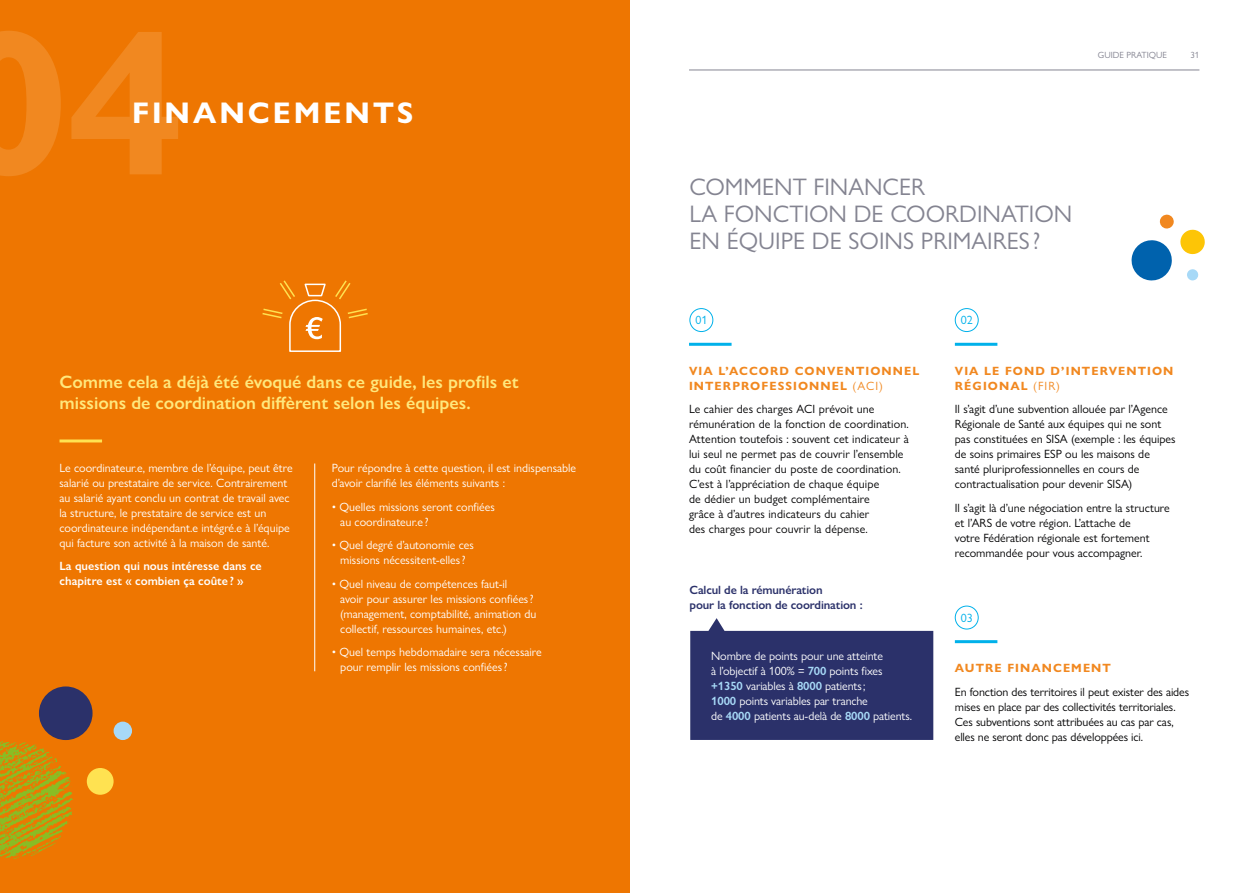
<style>
.page{position:relative;width:1259px;height:893px;background:#fff}
.page>*{position:absolute;margin:0;border:0;box-sizing:border-box;transform-origin:0 0}
.t1{font:700 30px "Gill Sans Nova";letter-spacing:.1em;color:#fff}
.t2{font:24px/27px "Gill Sans Nova";color:#848491}
.t3{font:600 18px/21px "Gill Sans Nova";color:#ffe87d}
.t4{font:12px/15px "Gill Sans Nova";color:#020203}
.t5{font:12px/15px "Gill Sans Nova";color:#fff}
.t6{font:700 12px/15px "Gill Sans Nova";letter-spacing:.09em;color:#f18820}
.t7{font:600 12px/15px "Gill Sans Nova";color:#fff}
.t8{font:600 12px/15px "Gill Sans Nova";letter-spacing:-.01em;color:#2b316a}
.t9{font:12px "Gill Sans Nova";color:#00b1ea}
.t10{font:9px "Gill Sans Nova";color:#848491}
.s1{font-weight:400}
.s2{font-weight:600;color:#a7d9f7}
</style>
<div class="page">
<div style="left:0;top:0;width:629px;height:893px;background:#ee7601"></div>
<svg style="left:0;top:31px;width:178px;height:145px"></svg>
<hr style="left:689px;top:70px;width:510px;height:1px;background:#848491">
<svg style="left:690px;top:618px;width:243px;height:122px;background:#404679"></svg>
<hr style="left:60px;top:439px;width:42px;height:3px;background:#ffe251">
<hr style="left:314px;top:463px;width:1px;height:208px;background:#fff">
<hr style="left:689px;top:343px;width:42px;height:3px;background:#00b1ea">
<hr style="left:955px;top:343px;width:42px;height:3px;background:#00b1ea">
<hr style="left:955px;top:640px;width:42px;height:3px;background:#00b1ea">
<div style="left:689px;top:308px;width:24px;height:24px;border:1px solid #00b1ea;border-radius:50%"></div>
<div style="left:955px;top:308px;width:23px;height:24px;border:1px solid #00b1ea;border-radius:50%"></div>
<div style="left:955px;top:606px;width:23px;height:23px;border:1px solid #00b1ea;border-radius:50%"></div>
<svg style="left:262px;top:280px;width:106px;height:72px"></svg>
<div style="left:39px;top:686px;width:54px;height:54px;background:#2b316a;border-radius:50%"></div>
<div style="left:87px;top:768px;width:27px;height:27px;background:#ffe251;border-radius:50%"></div>
<svg style="left:0;top:741px;width:73px;height:118px"></svg>
<div style="left:114px;top:722px;width:18px;height:18px;background:#a7d9f7;border-radius:50%"></div>
<svg style="left:1131px;top:214px;width:74px;height:67px"></svg>
<svg style="left:1186px;top:269px;width:12px;height:12px"></svg>
<h1 class="t1" style="left:132px;top:94px;width:283px">FINANCEMENTS</h1>
<h3 class="t3" style="left:60px;top:371px;width:461px">Comme cela a déjà été évoqué dans ce guide, les profils et missions de coordination diffèrent selon les équipes.</h3>
<p class="t5" style="left:60px;top:460px;width:235px">Le coordinateur.e, membre de l’équipe, peut être salarié ou prestataire de service. Contrairement au salarié ayant conclu un contrat de travail avec la structure, le prestataire de service est un coordinateur.e indépendant.e intégré.e à l’équipe qui facture son activité à la maison de santé.</p>
<p class="t7" style="left:60px;top:559px;width:204px">La question qui nous intéresse dans ce chapitre est « combien ça coûte? »</p>
<p class="t5" style="left:332px;top:461px;width:246px">Pour répondre à cette question, il est indispensable d’avoir clarifié les éléments suivants :</p>
<p class="t5" style="left:340px;top:499px;width:156px;text-indent:-9px">• Quelles missions seront confiées au coordinateur.e ?</p>
<p class="t5" style="left:332px;top:538px;width:144px;text-align:center">• Quel degré d’autonomie ces missions nécessitent-elles?</p>
<p class="t5" style="left:340px;top:576px;width:198px;text-indent:-9px">• Quel niveau de compétences faut-il<br>avoir pour assurer les missions confiées? (management, comptabilité, animation du collectif, ressources humaines, etc.)</p>
<p class="t5" style="left:340px;top:645px;width:203px;text-indent:-9px">• Quel temps hebdomadaire sera nécessaire pour remplir les missions confiées?</p>
<p class="t10" style="left:1097px;top:49px;width:71px">GUIDE PRATIQUE</p>
<p class="t10" style="left:1190px;top:49px;width:10px">31</p>
<h2 class="t2" style="left:689px;top:173px;width:384px">COMMENT FINANCER<br>LA FONCTION DE COORDINATION<br>EN ÉQUIPE DE SOINS PRIMAIRES ?</h2>
<p class="t9" style="left:695px;top:313px;width:13px">01</p>
<p class="t9" style="left:960px;top:313px;width:13px">02</p>
<p class="t6" style="left:689px;top:363px;width:232px">VIA L’ACCORD CONVENTIONNEL<br>INTERPROFESSIONNEL <span class="s1">(ACI)</span></p>
<p class="t4" style="left:689px;top:402px;width:221px">Le cahier des charges ACI prévoit une rémunération de la fonction de coordination.<br>Attention toutefois : souvent cet indicateur à lui seul ne permet pas de couvrir l’ensemble du coût financier du poste de coordination.<br>C’est à l’appréciation de chaque équipe<br>de dédier un budget complémentaire<br>grâce à d’autres indicateurs du cahier<br>des charges pour couvrir la dépense.</p>
<p class="t8" style="left:689px;top:583px;width:175px">Calcul de la rémunération<br>pour la fonction de coordination :</p>
<p class="t5" style="left:711px;top:648px;width:202px">Nombre de points pour une atteinte<br>à l’objectif à 100% = <span class="s2">700</span> points fixes <span class="s2">+1350</span> variables à <span class="s2">8000</span> patients;<br><span class="s2">1000</span> points variables par tranche<br>de <span class="s2">4000</span> patients au-delà de <span class="s2">8000</span> patients.</p>
<p class="t6" style="left:955px;top:363px;width:220px">VIA LE FOND D’INTERVENTION<br>RÉGIONAL <span class="s1">(FIR)</span></p>
<p class="t4" style="left:955px;top:402px;width:222px">Il s’agit d’une subvention allouée par l’Agence Régionale de Santé aux équipes qui ne sont pas constituées en SISA (exemple : les équipes de soins primaires ESP ou les maisons de santé pluriprofessionnelles en cours de contractualisation pour devenir SISA)</p>
<p class="t4" style="left:955px;top:500px;width:216px">Il s’agit là d’une négociation entre la structure et l’ARS de votre région. L’attache de<br>votre Fédération régionale est fortement recommandée pour vous accompagner.</p>
<p class="t9" style="left:960px;top:610px;width:13px">03</p>
<p class="t6" style="left:955px;top:661px;width:158px">AUTRE FINANCEMENT</p>
<p class="t4" style="left:955px;top:684px;width:236px">En fonction des territoires il peut exister des aides mises en place par des collectivités territoriales.<br>Ces subventions sont attribuées au cas par cas, elles ne seront donc pas développées ici.</p>
</div>
